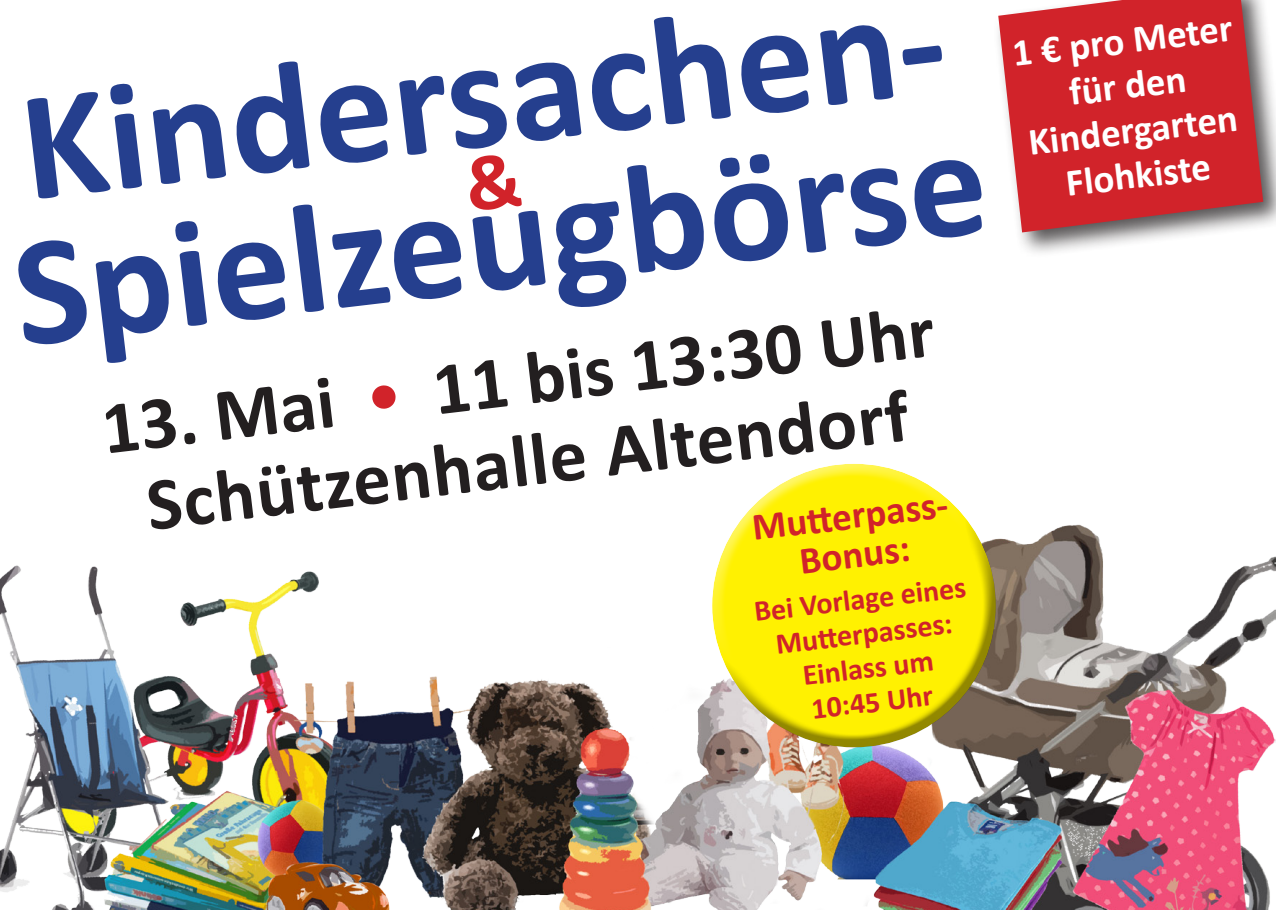
<style>
.page{position:relative;width:1276px;height:910px;background:#fff}
.page>*{position:absolute;margin:0;border:0;box-sizing:border-box;transform-origin:0 0}
.t1{font:700 157.2px "Calibri";color:#253f8e}
.t2{font:700 75px "Calibri";color:#231f20}
.t3{font:700 39px/45px "Calibri";color:#fff;text-align:center}
.t4{font:700 39px "Calibri";color:#d1232a}
.t5{font:700 30px "Calibri";color:#d1232a}
.s1{font-weight:400;color:#d1232a}
</style>
<div class="page">
<img style="left:0;top:524px;width:1276px;height:386px">
<div style="left:993px;top:0;width:283px;height:257px;background:#231f20;opacity:.75"></div>
<svg style="left:998px;top:0;width:265px;height:232px;background:#cf3b41"></svg>
<div style="left:710px;top:458px;width:276px;height:220px;background:#fff;opacity:.5"></div>
<div style="left:719px;top:518px;width:279px;height:231px;background:#231f20;opacity:.5"></div>
<p class="t1" style="left:8px;top:40px;width:930px;rotate:-7deg">Kindersachen-</p>
<p class="t1" style="left:1px;top:186px;width:979px;rotate:-7deg">Spielzeugbörse</p>
<p class="t2" style="left:96px;top:378px;width:839px;rotate:-7deg">13. Mai <span class="s1">•</span> 11 bis 13:30 Uhr</p>
<p class="t2" style="left:140px;top:454px;width:768px;rotate:-7deg">Schützenhalle Altendorf</p>
<p class="t4" style="left:749px;top:500px;width:225px;rotate:-7deg">Mutterpass-</p>
<p class="t4" style="left:796px;top:534px;width:113px;rotate:-7deg">Bonus:</p>
<p class="t5" style="left:752px;top:591px;width:214px;rotate:-7deg">Bei Vorlage eines</p>
<p class="t5" style="left:773px;top:623px;width:179px;rotate:-7deg">Mutterpasses:</p>
<p class="t5" style="left:800px;top:654px;width:133px;rotate:-7deg">Einlass um</p>
<p class="t5" style="left:809px;top:688px;width:124px;rotate:-7deg">10:45 Uhr</p>
<p class="t3" style="left:1009px;top:31px;width:223px;rotate:-7deg">1 € pro Meter</p>
<p class="t3" style="left:1066px;top:70px;width:119px;rotate:-7deg">für den</p>
<p class="t3" style="left:1025px;top:120px;width:212px;rotate:-7deg">Kindergarten<br>Flohkiste</p>
</div>
